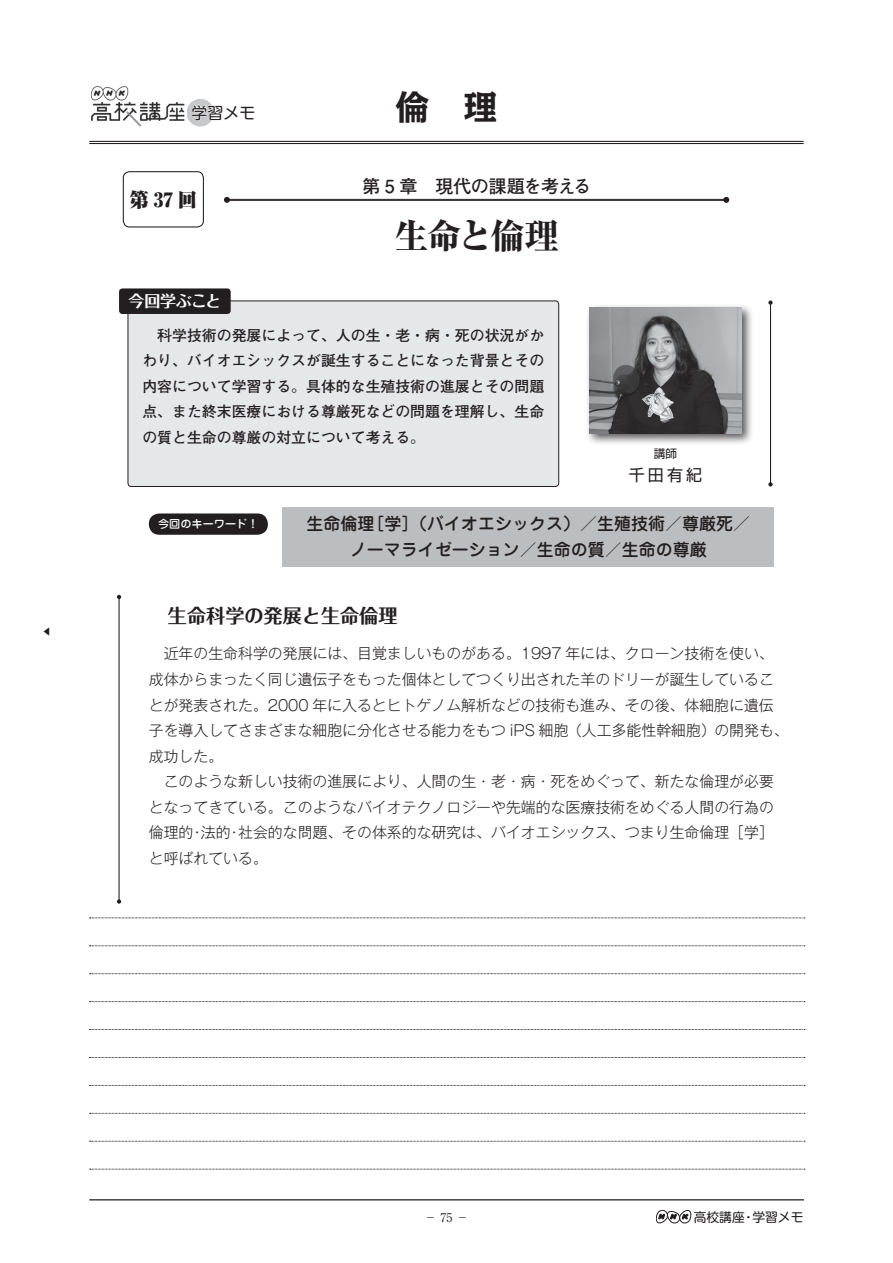
<style>
.page{position:relative;width:893px;height:1263px;background:#fff}
.page>*{position:absolute;margin:0;border:0;box-sizing:border-box;transform-origin:0 0}
.t1{font:800 35.1px "Ryumin Pr 5";letter-spacing:-.07em;color:#231f20}
.t2{font:700 34.05px "Kakumin Pro";color:#231f20}
.t3{font:700 19.2px "Folk Pro";color:#231f20}
.t4{font:900 19.2px "Ryumin Pr 5";color:#231f20}
.t5{font:700 18px "Futo Go B101 Pr 5";letter-spacing:-.04em;color:#231f20}
.t6{font:500 16.95px/25.5px "Jun 34 Pro";color:#231f20;text-align:center}
.t7{font:700 15.9px "Folk Pro";letter-spacing:-.015em;color:#fff}
.t8{font:15.9px "Shin M Go Pro";color:#231f20}
.t9{font:15.9px "Shin Go Pr 5";color:#231f20}
.t10{font:300 14.85px/25.5px "Gothic MB101 Pr 5";color:#231f20}
.t11{font:700 14.85px/25.5px "Futo Go B101 Pr 5";color:#231f20;text-align:justify}
.t12{font:12.75px "Shin M Go Pro";color:#231f20}
.t13{font:12px "Ryumin Pr 5";color:#231f20}
.t14{font:11.7px "Shin Go Pr 5";color:#231f20}
.t15{font:500 11.1px "Jun 34 Pro";color:#fff}
.t16{font:300 9px "Ryumin Pr 5";color:#231f20}
</style>
<div class="page">
<hr style="left:89px;top:1199px;width:715px;height:1px;background:#231f20">
<svg style="left:656px;top:1210px;width:35px;height:13px"></svg>
<div style="left:186px;top:99px;width:28px;height:27px;background:#c7c8ca;border-radius:50%"></div>
<hr style="left:89px;top:141px;width:715px;height:1px;background:#231f20">
<hr style="left:89px;top:143px;width:715px;height:1px;background:#231f20">
<div style="left:123px;top:171px;width:81px;height:56px;border:1px solid #231f20;border-radius:6px"></div>
<img style="left:90px;top:86px;width:95px;height:41px">
<svg style="left:191px;top:104px;width:23px;height:17px"></svg>
<hr style="left:227px;top:199px;width:499px;height:1px;background:#231f20">
<hr style="left:227px;top:200px;width:499px;height:1px;background:#231f20">
<svg style="left:224px;top:197px;width:6px;height:6px"></svg>
<svg style="left:723px;top:197px;width:6px;height:6px"></svg>
<svg style="left:90px;top:917px;width:715px;height:1px"></svg>
<svg style="left:90px;top:945px;width:715px;height:1px"></svg>
<svg style="left:90px;top:973px;width:715px;height:1px"></svg>
<svg style="left:90px;top:1001px;width:715px;height:1px"></svg>
<svg style="left:90px;top:1029px;width:715px;height:1px"></svg>
<svg style="left:90px;top:1057px;width:715px;height:1px"></svg>
<svg style="left:90px;top:1085px;width:715px;height:1px"></svg>
<svg style="left:90px;top:1113px;width:715px;height:1px"></svg>
<svg style="left:90px;top:1141px;width:715px;height:1px"></svg>
<svg style="left:90px;top:1169px;width:715px;height:1px"></svg>
<div style="left:128px;top:301px;width:431px;height:185px;background:#e6e7e9;border-radius:3px"></div>
<div style="left:128px;top:300px;width:431px;height:187px;border:1px solid #231f20;border-radius:3px"></div>
<div style="left:119px;top:288px;width:112px;height:26px;background:#231f20;border-radius:3px"></div>
<hr style="left:119px;top:597px;width:1px;height:304px;background:#231f20">
<svg style="left:117px;top:595px;width:4px;height:4px"></svg>
<svg style="left:117px;top:899px;width:4px;height:5px"></svg>
<hr style="left:770px;top:303px;width:1px;height:181px;background:#231f20">
<svg style="left:768px;top:300px;width:5px;height:5px"></svg>
<svg style="left:768px;top:482px;width:5px;height:4px"></svg>
<div style="left:585px;top:304px;width:170px;height:142px;background:#231f20;opacity:.75"></div>
<img style="left:589px;top:308px;width:153px;height:126px">
<div style="left:283px;top:507px;width:491px;height:59px;background:#bcbdc0"></div>
<div style="left:149px;top:513px;width:119px;height:22px;background:#231f20;border-radius:11px"></div>
<p class="t16" style="left:54px;top:627px;width:10px;rotate:90deg">▼</p>
<p class="t8" style="left:192px;top:100px;width:65px">学習メモ</p>
<p class="t4" style="left:130px;top:185px;width:68px">第37回</p>
<h2 class="t2" style="left:395px;top:80px;width:104px">倫　理</h2>
<p class="t5" style="left:362px;top:171px;width:230px">第 5 章　現代の課題を考える</p>
<h1 class="t1" style="left:394px;top:209px;width:167px">生命と倫理</h1>
<p class="t7" style="left:129px;top:288px;width:94px">今回学ぶこと</p>
<p class="t11" style="left:142px;top:321px;width:403px;text-indent:15px">科学技術の発展によって、人の生・老・病・死の状況がかわり、バイオエシックスが誕生することになった背景とその内容について学習する。具体的な生殖技術の進展とその問題点、また終末医療における尊厳死などの問題を理解し、生命の質と生命の尊厳の対立について考える。</p>
<p class="t15" style="left:158px;top:515px;width:102px">今回のキーワード！</p>
<p class="t14" style="left:654px;top:443px;width:25px">講師</p>
<p class="t9" style="left:629px;top:462px;width:75px">千田有紀</p>
<p class="t6" style="left:306px;top:509px;width:445px">生命倫理［学］（バイオエシックス）／生殖技術／尊厳死／ノーマライゼーション／生命の質／生命の尊厳</p>
<p class="t3" style="left:168px;top:599px;width:231px">生命科学の発展と生命倫理</p>
<p class="t10" style="left:149px;top:640px;width:641px;text-indent:15px">近年の生命科学の発展には、目覚ましいものがある。1997 年には、クローン技術を使い、成体からまったく同じ遺伝子をもった個体としてつくり出された羊のドリーが誕生していることが発表された。2000 年に入るとヒトゲノム解析などの技術も進み、その後、体細胞に遺伝子を導入してさまざまな細胞に分化させる能力をもつ iPS 細胞（人工多能性幹細胞）の開発も、成功した。</p>
<p class="t10" style="left:149px;top:767px;width:627px;text-align:justify;text-indent:15px">このような新しい技術の進展により、人間の生・老・病・死をめぐって、新たな倫理が必要となってきている。このようなバイオテクノロジーや先端的な医療技術をめぐる人間の行為の倫理的・法的・社会的な問題、その体系的な研究は、バイオエシックス、つまり生命倫理［学］と呼ばれている。</p>
<p class="t13" style="left:425px;top:1208px;width:45px">− 75 −</p>
<p class="t12" style="left:694px;top:1206px;width:111px">高校講座・学習メモ</p>
</div>
